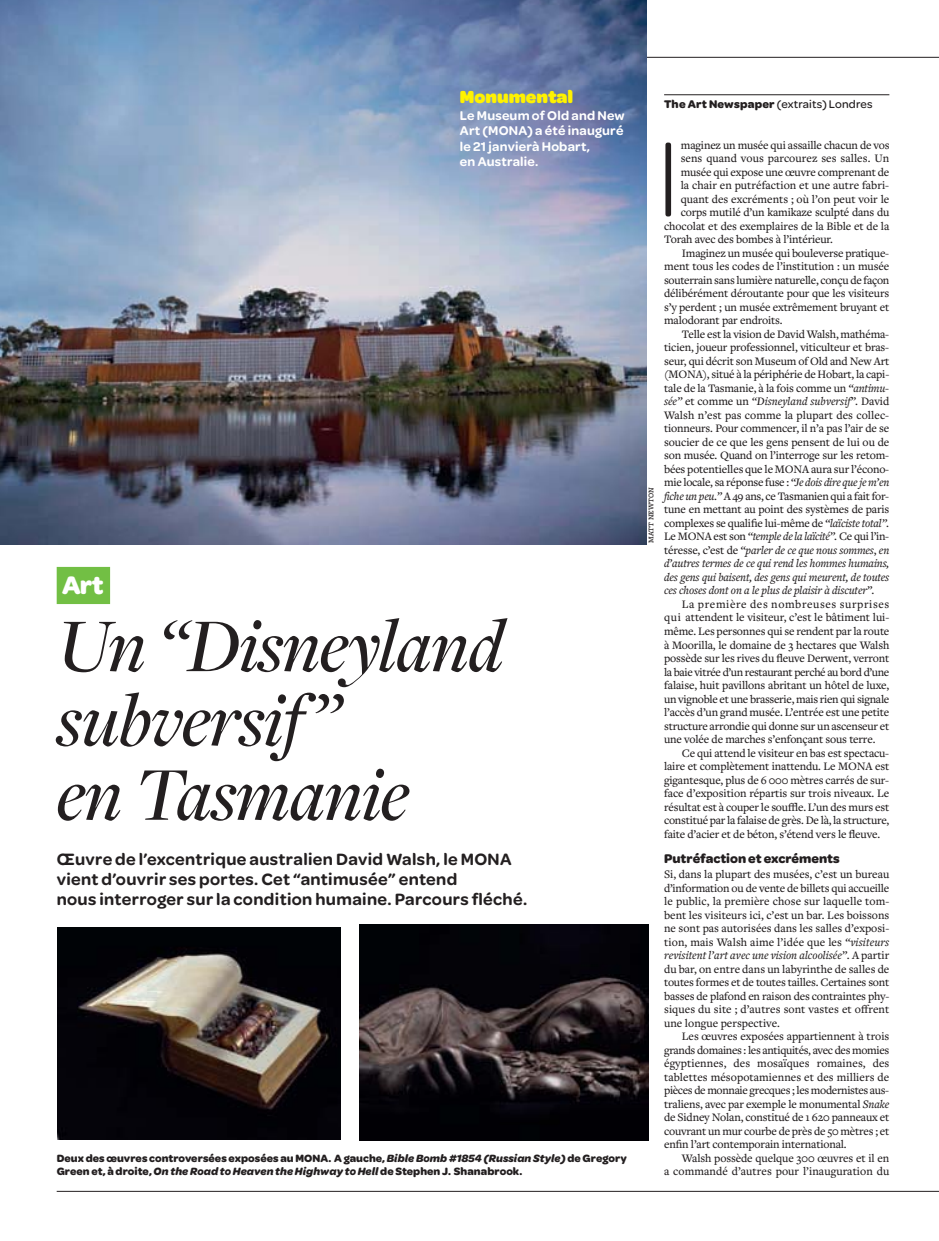
<style>
.page{position:relative;width:939px;height:1241px;background:#fff}
.page>*{position:absolute;margin:0;border:0;box-sizing:border-box;transform-origin:0 0}
.t1{font:300 113.12px "Omnes";color:#231f20}
.t2{font:italic 500 78.75px/74.2px "Freight Disp Pro";letter-spacing:-.01em;color:#231f20}
.t3{font:700 27px "Omnes";color:#fff}
.t4{font:900 18.5px "Omnes";color:#fff200}
.t5{font:600 17.5px/20.2px "Omnes";letter-spacing:.02em;color:#231f20}
.t6{font:600 13.5px/15.2px "Omnes";letter-spacing:.015em;color:#fff}
.t7{font:700 13.5px "Omnes";color:#231f20}
.t8{font:500 11.88px/13.5px "Freight Text Pro";letter-spacing:-.015em;color:#231f20;text-align:justify}
.t9{font:italic 500 11.88px "Freight Text Pro";letter-spacing:-.015em;color:#231f20}
.t10{font:500 11.88px/13.5px "Freight Text Pro";letter-spacing:.005em;color:#231f20;text-align:right}
.t11{font:500 11.88px "Omnes";letter-spacing:.015em;color:#231f20}
.t12{font:700 11.25px/13.5px "Omnes";letter-spacing:.005em;color:#231f20}
.t13{font:500 7.5px "Freight Micro Pro";color:#231f20}
.s1{font-style:italic}
.s2{font-weight:700}
.s3{font-style:normal}
</style>
<div class="page">
<hr style="left:646px;top:57px;width:293px;height:1px;background:#231f20">
<hr style="left:57px;top:1190px;width:882px;height:1px;background:#231f20">
<svg style="left:57px;top:1138px;width:283px;height:2px"></svg>
<img style="left:57px;top:927px;width:283px;height:211px">
<img style="left:0;top:0;width:646px;height:544px">
<div style="left:57px;top:567px;width:53px;height:37px;background:#72bf44"></div>
<img style="left:360px;top:924px;width:288px;height:216px">
<hr style="left:664px;top:94px;width:225px;height:1px;background:#231f20">
<h3 class="t4" style="left:460px;top:90px;width:115px">Monumental</h3>
<p class="t6" style="left:460px;top:109px;width:166px">Le Museum of Old and New<br>Art (MONA) a été inauguré le 21 janvierà Hobart,<br>en Australie.</p>
<h3 class="t3" style="left:62px;top:574px;width:43px">Art</h3>
<h2 class="t2" style="left:57px;top:617px;width:449px">Un “Disneyland subversif”<br>en Tasmanie</h2>
<h3 class="t5" style="left:57px;top:850px;width:472px">Œuvre de l’excentrique australien David Walsh, le MONA vient d’ouvrir ses portes. Cet “antimusée” entend<br>nous interroger sur la condition humaine. Parcours fléché.</h3>
<p class="t12" style="left:57px;top:1151px;width:572px">Deux des œuvres controversées exposées au MONA. A gauche, <span class="s1">Bible Bomb #1854 (Russian Style)</span>de Gregory<br>Green et, à droite, <span class="s1">On the Road to Heaven the Highway to Hell</span>de Stephen J. Shanabrook.</p>
<p class="t13" style="left:648px;top:543px;width:57px;rotate:-90deg">MATT NEWTON</p>
<p class="t11" style="left:664px;top:100px;width:210px"><span class="s2">The Art Newspaper</span> (extraits) Londres</p>
<h1 class="t1" style="left:655px;top:142px;width:27px">I</h1>
<p class="t8" style="left:681px;top:139px;width:210px">maginez un musée qui assaille chacun de vos</p>
<p class="t10" style="left:681px;top:153px;width:210px">sens quand vous parcourez ses salles. Un</p>
<p class="t8" style="left:681px;top:166px;width:210px">musée qui expose une œuvre comprenant de</p>
<p class="t10" style="left:681px;top:180px;width:210px">la chair en putréfaction et une autre fabri-</p>
<p class="t8" style="left:681px;top:193px;width:210px">quant des excréments ; où l’on peut voir le</p>
<p class="t8" style="left:681px;top:207px;width:210px">corps mutilé d’un kamikaze sculpté dans du</p>
<p class="t8" style="left:664px;top:220px;width:227px">chocolat et des exemplaires de la Bible et de la</p>
<p class="t8" style="left:664px;top:234px;width:170px">Torah avec des bombes à l’intérieur.</p>
<p class="t8" style="left:682px;top:247px;width:209px">Imaginez un musée qui bouleverse pratique-</p>
<p class="t8" style="left:664px;top:261px;width:227px">ment tous les codes de l’institution : un musée</p>
<p class="t8" style="left:664px;top:274px;width:227px">souterrain sans lumière naturelle, conçu de façon</p>
<p class="t8" style="left:664px;top:288px;width:227px">délibérément déroutante pour que les visiteurs</p>
<p class="t8" style="left:664px;top:301px;width:227px">s’y perdent ; un musée extrêmement bruyant et</p>
<p class="t8" style="left:664px;top:315px;width:120px">malodorant par endroits.</p>
<p class="t8" style="left:682px;top:328px;width:209px">Telle est la vision de David Walsh, mathéma-</p>
<p class="t8" style="left:664px;top:342px;width:227px">ticien, joueur professionnel, viticulteur et bras-</p>
<p class="t8" style="left:664px;top:355px;width:227px">seur, qui décrit son Museum of Old and New Art</p>
<p class="t8" style="left:664px;top:369px;width:227px">(MONA), situé à la périphérie de Hobart, la capi-</p>
<p class="t8" style="left:664px;top:382px;width:227px">tale de la Tasmanie, à la fois comme un <span class="s1">“antimu-</span></p>
<p class="t9" style="left:664px;top:397px;width:227px">sée” <span class="s3">et comme un</span> “Disneyland subversif”. <span class="s3">David</span></p>
<p class="t10" style="left:664px;top:409px;width:227px">Walsh n’est pas comme la plupart des collec-</p>
<p class="t8" style="left:664px;top:423px;width:227px">tionneurs. Pour commencer, il n’a pas l’air de se</p>
<p class="t8" style="left:664px;top:436px;width:227px">soucier de ce que les gens pensent de lui ou de</p>
<p class="t8" style="left:664px;top:450px;width:227px">son musée. Quand on l’interroge sur les retom-</p>
<p class="t8" style="left:664px;top:463px;width:227px">bées potentielles que le MONA aura sur l’écono-</p>
<p class="t8" style="left:664px;top:477px;width:227px">mie locale, sa réponse fuse : <span class="s1">“Je dois dire que je m’en</span></p>
<p class="t8" style="left:664px;top:490px;width:226px"><span class="s1">fiche un peu.”</span> A 49 ans, ce Tasmanien qui a fait for-</p>
<p class="t8" style="left:664px;top:504px;width:227px">tune en mettant au point des systèmes de paris</p>
<p class="t8" style="left:664px;top:517px;width:227px">complexes se qualifie lui-même de <span class="s1">“laïciste total”.</span></p>
<p class="t8" style="left:664px;top:531px;width:227px">Le MONA est son <span class="s1">“temple de la laïcité”.</span> Ce qui l’in-</p>
<p class="t9" style="left:664px;top:545px;width:227px"><span class="s3">téresse, c’est de</span> “parler de ce que nous sommes<span class="s3">,</span> en</p>
<p class="t9" style="left:664px;top:559px;width:227px">d’autres termes de ce qui rend les hommes humains,</p>
<p class="t9" style="left:664px;top:572px;width:227px">des gens qui baisent, des gens qui meurent, de toutes</p>
<p class="t9" style="left:664px;top:586px;width:212px">ces choses dont on a le plus de plaisir à discuter”.</p>
<p class="t8" style="left:664px;top:598px;width:227px;text-indent:18px">La première des nombreuses surprises qui attendent le visiteur, c’est le bâtiment lui&shy;même. Les personnes qui se rendent par la route à Moorilla, le domaine de 3 hectares que Walsh possède sur les rives du fleuve Derwent, verront la baie vitrée d’un restaurant perché au bord d’une falaise, huit pavillons abritant un hôtel de luxe, un vignoble et une brasserie, mais rien qui signale l’accès d’un grand musée. L’entrée est une petite structure arrondie qui donne sur un ascenseur et une volée de marches s’enfonçant sous terre.</p>
<p class="t8" style="left:664px;top:747px;width:227px;text-indent:18px">Ce qui attend le visiteur en bas est spectacu&shy;laire et complètement inattendu. Le MONA est gigantesque, plus de 6 000 mètres carrés de sur&shy;face d’exposition répartis sur trois niveaux. Le résultat est à couper le souffle. L’un des murs est constitué par la falaise de grès. De là, la structure, faite d’acier et de béton, s’étend vers le fleuve.</p>
<p class="t7" style="left:664px;top:853px;width:177px">Putréfaction et excréments</p>
<p class="t8" style="left:664px;top:868px;width:227px">Si, dans la plupart des musées, c’est un bureau d’information ou de vente de billets qui accueille le public, la première chose sur laquelle tom&shy;bent les visiteurs ici, c’est un bar. Les boissons ne sont pas autorisées dans les salles d’exposi&shy;tion, mais Walsh aime l’idée que les <span class="s1">“visiteurs revisitent l’art avec une vision alcoolisée”.</span> A partir du bar, on entre dans un labyrinthe de salles de toutes formes et de toutes tailles. Certaines sont basses de plafond en raison des contraintes phy&shy;siques du site ; d’autres sont vastes et offrent une longue perspective.</p>
<p class="t8" style="left:664px;top:1030px;width:227px;text-indent:18px">Les œuvres exposées appartiennent à trois grands domaines : les antiquités, avec des momies égyptiennes, des mosaïques romaines, des tablettes mésopotamiennes et des milliers de pièces de monnaie grecques ; les modernistes aus&shy;traliens, avec par exemple le monumental <span class="s1">Snake </span>de Sidney Nolan, constitué de 1 620 panneaux et couvrant un mur courbe de près de 50 mètres ; et enfin l’art contemporain international.</p>
<p class="t10" style="left:664px;top:1152px;width:227px">Walsh possède quelque 300 œuvres et il en<br>a commandé d’autres pour l’inauguration du</p>
</div>
